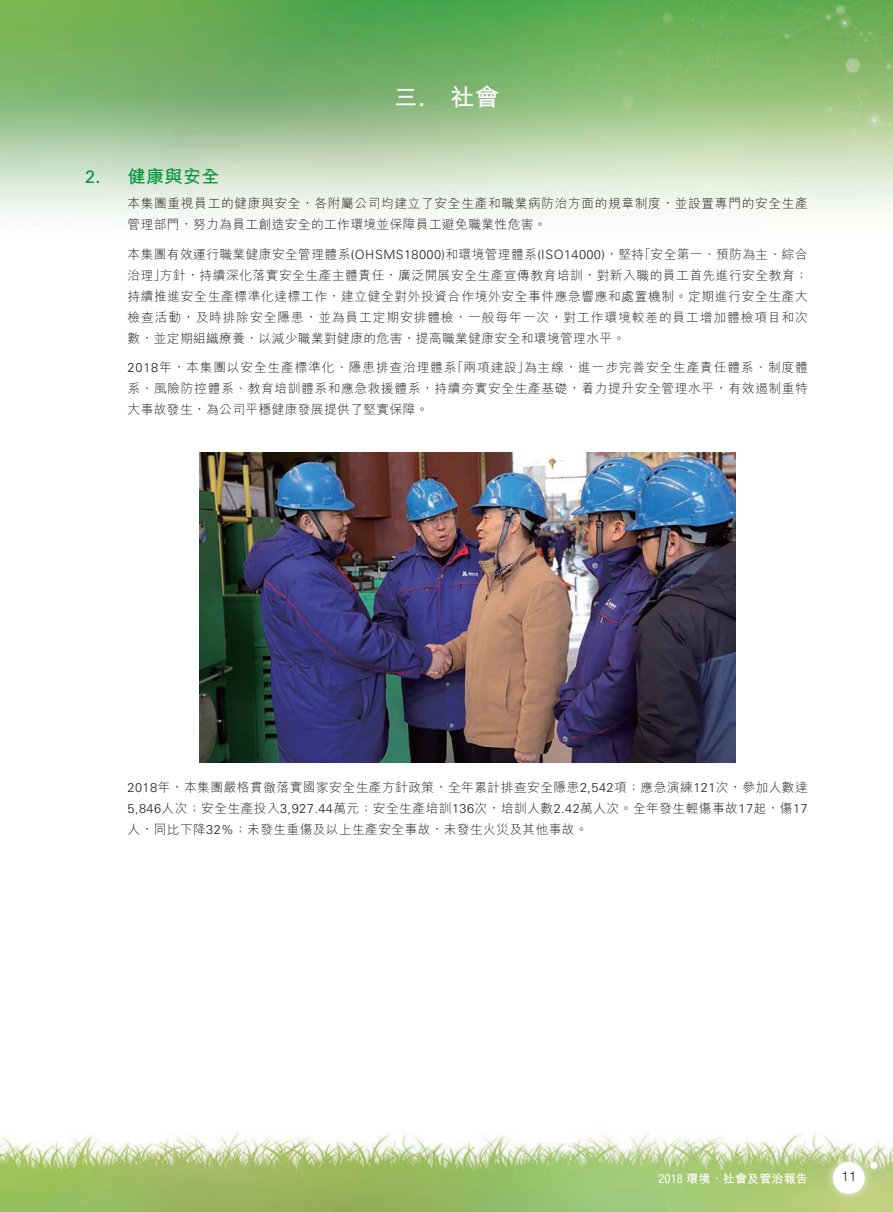
<style>
.page{position:relative;width:893px;height:1212px;background:#fff}
.page>*{position:absolute;margin:0;border:0;box-sizing:border-box;transform-origin:0 0}
.t1{font:700 24px "M Hei HK";color:#fff}
.t2{font:700 18px "M Hei HK";letter-spacing:.03em;color:#00943d}
.t3{font:300 13.5px "Helvetica LT Std";color:#231f20}
.t4{font:300 12.75px/21px "M Hei HK";letter-spacing:.03em;color:#231f20;text-align:justify}
.t5{font:700 12px "M Hei HK";letter-spacing:.015em;color:#fff}
.s1{font-family:"Univers LT Std";font-weight:400}
.s2{font-family:"Univers LT Std"}
.s3{font-family:"Helvetica LT Std";font-weight:400;font-stretch:condensed}
</style>
<div class="page">
<img style="left:0;top:0;width:893px;height:1212px">
<div style="left:823px;top:1152px;width:51px;height:51px;background:#fff;opacity:.75"></div>
<div style="left:833px;top:1162px;width:32px;height:32px;background:#fff;border-radius:50%"></div>
<div style="left:861px;top:1153px;width:25px;height:25px;background:#fff;opacity:.75"></div>
<div style="left:870px;top:1162px;width:7px;height:7px;background:#fff;border-radius:50%"></div>
<img style="left:200px;top:452px;width:536px;height:311px">
<h1 class="t1" style="left:394px;top:80px;width:107px">三<span class="s1">.</span> 社會</h1>
<h2 class="t2" style="left:85px;top:163px;width:136px"><span class="s1">2.</span> 健康與安全</h2>
<p class="t4" style="left:128px;top:193px;width:682px">本集團重視員工的健康與安全，各附屬公司均建立了安全生產和職業病防治方面的規章制度，並設置專門的安全生產管理部門，努力為員工創造安全的工作環境並保障員工避免職業性危害。</p>
<p class="t4" style="left:128px;top:243px;width:682px">本集團有效運行職業健康安全管理體系<span class="s2">(OHSMS18000)</span>和環境管理體系<span class="s2">(ISO14000)</span>，堅持「安全第一、預防為主、綜合治理」方針，持續深化落實安全生產主體責任，廣泛開展安全生產宣傳教育培訓，對新入職的員工首先進行安全教育；持續推進安全生產標準化達標工作，建立健全對外投資合作境外安全事件應急響應和處置機制。定期進行安全生產大檢查活動，及時排除安全隱患，並為員工定期安排體檢，一般每年一次，對工作環境較差的員工增加體檢項目和次數，並定期組織療養，以減少職業對健康的危害，提高職業健康安全和環境管理水平。</p>
<p class="t4" style="left:128px;top:357px;width:682px"><span class="s2">2018</span>年，本集團以安全生產標準化、隱患排查治理體系「兩項建設」為主線，進一步完善安全生產責任體系、制度體系、風險防控體系、教育培訓體系和應急救援體系，持續夯實安全生產基礎，着力提升安全管理水平，有效遏制重特大事故發生，為公司平穩健康發展提供了堅實保障。</p>
<p class="t4" style="left:128px;top:777px;width:682px"><span class="s2">2018</span>年，本集團嚴格貫徹落實國家安全生產方針政策，全年累計排查安全隱患<span class="s2">2,542</span>項；應急演練<span class="s2">121</span>次，參加人數達<span class="s2">5,846</span>人次；安全生產投入<span class="s2">3,927.44</span>萬元；安全生產培訓<span class="s2">136</span>次，培訓人數<span class="s2">2.42</span>萬人次。全年發生輕傷事故<span class="s2">17</span>起，傷<span class="s2">17</span>人，同比下降<span class="s2">32%</span>；未發生重傷及以上生產安全事故，未發生火災及其他事故。</p>
<p class="t5" style="left:658px;top:1169px;width:151px"><span class="s3">2018</span> 環境、社會及管治報告</p>
<p class="t3" style="left:841px;top:1168px;width:17px">11</p>
</div>
